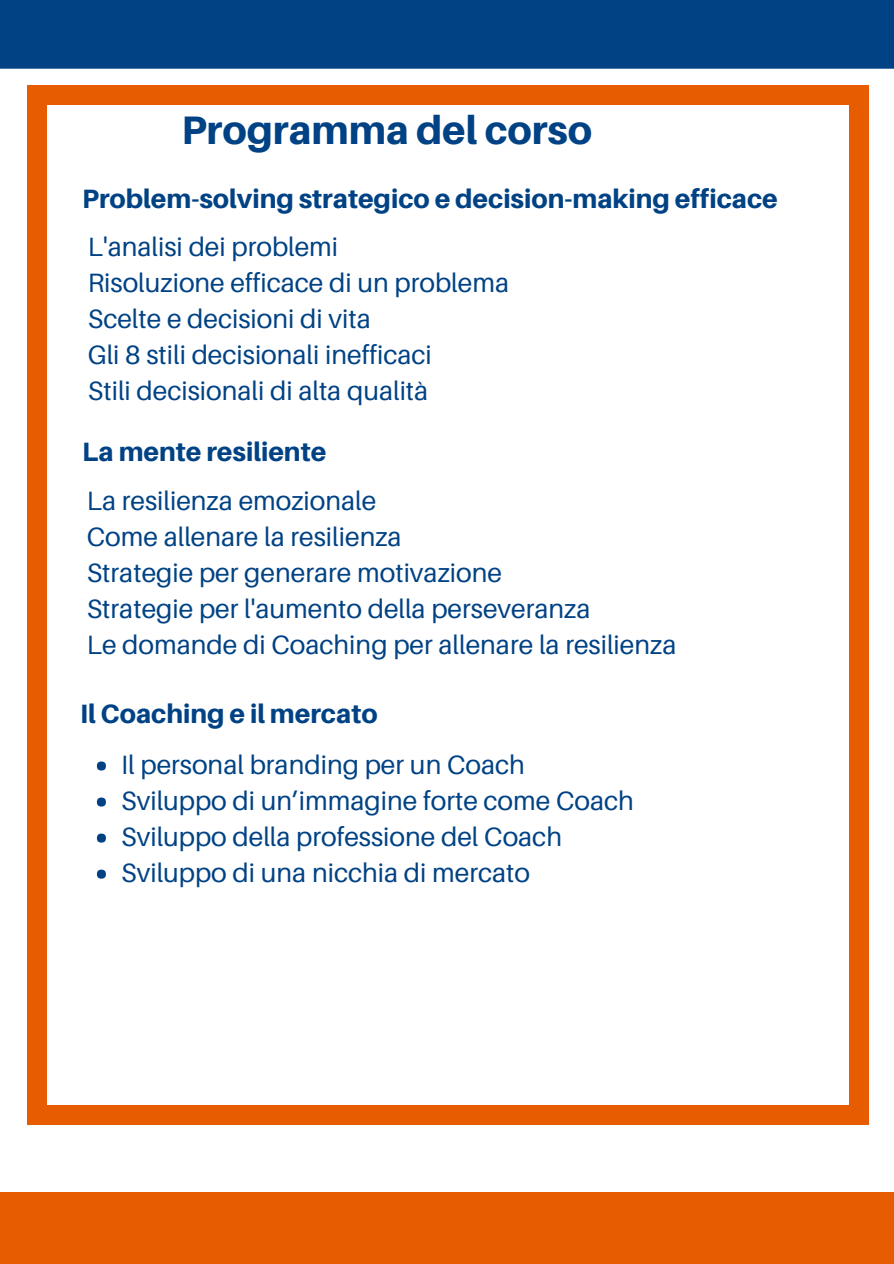
<style>
.page{position:relative;width:894px;height:1264px;background:#fff}
.page>*{position:absolute;margin:0;border:0;box-sizing:border-box;transform-origin:0 0}
.t1{font:800 39.75px "Aileron";color:#004284}
.t2{font:26.55px/36px "Aileron";color:#004284}
.t3{font:800 26.55px "Aileron";color:#004284}
</style>
<div class="page">
<div style="left:0;top:0;width:893px;height:69px;background:#004284"></div>
<div style="left:848px;top:1105px;width:20px;height:19px;background:#e75c00"></div>
<div style="left:28px;top:103px;width:19px;height:1004px;background:#e75c00"></div>
<div style="left:28px;top:1105px;width:19px;height:19px;background:#e75c00"></div>
<div style="left:848px;top:103px;width:20px;height:1004px;background:#e75c00"></div>
<div style="left:45px;top:1105px;width:805px;height:19px;background:#e75c00"></div>
<div style="left:848px;top:85px;width:20px;height:19px;background:#e75c00"></div>
<div style="left:28px;top:85px;width:19px;height:19px;background:#e75c00"></div>
<div style="left:45px;top:85px;width:805px;height:19px;background:#e75c00"></div>
<div style="left:0;top:1191px;width:893px;height:72px;background:#e75c00"></div>
<div style="left:97px;top:761px;width:9px;height:9px;background:#004284;border-radius:50%"></div>
<div style="left:97px;top:797px;width:9px;height:9px;background:#004284;border-radius:50%"></div>
<div style="left:97px;top:833px;width:9px;height:9px;background:#004284;border-radius:50%"></div>
<div style="left:97px;top:869px;width:9px;height:9px;background:#004284;border-radius:50%"></div>
<h1 class="t1" style="left:181px;top:106px;width:412px">Programma del corso</h1>
<p class="t3" style="left:82px;top:183px;width:697px">Problem-solving strategico e decision-making efficace</p>
<p class="t2" style="left:88px;top:228px;width:422px">L'analisi dei problemi<br>Risoluzione efficace di un problema<br>Scelte e decisioni di vita<br>Gli 8 stili decisionali inefficaci<br>Stili decisionali di alta qualità</p>
<p class="t3" style="left:82px;top:435px;width:245px">La mente resiliente</p>
<p class="t2" style="left:87px;top:482px;width:591px">La resilienza emozionale<br>Come allenare la resilienza<br>Strategie per generare motivazione<br>Strategie per l'aumento della perseveranza<br>Le domande di Coaching per allenare la resilienza</p>
<p class="t3" style="left:80px;top:697px;width:299px">Il Coaching e il mercato</p>
<p class="t2" style="left:121px;top:746px;width:514px">Il personal branding per un Coach Sviluppo di un’immagine forte come Coach Sviluppo della professione del Coach Sviluppo di una nicchia di mercato</p>
</div>
